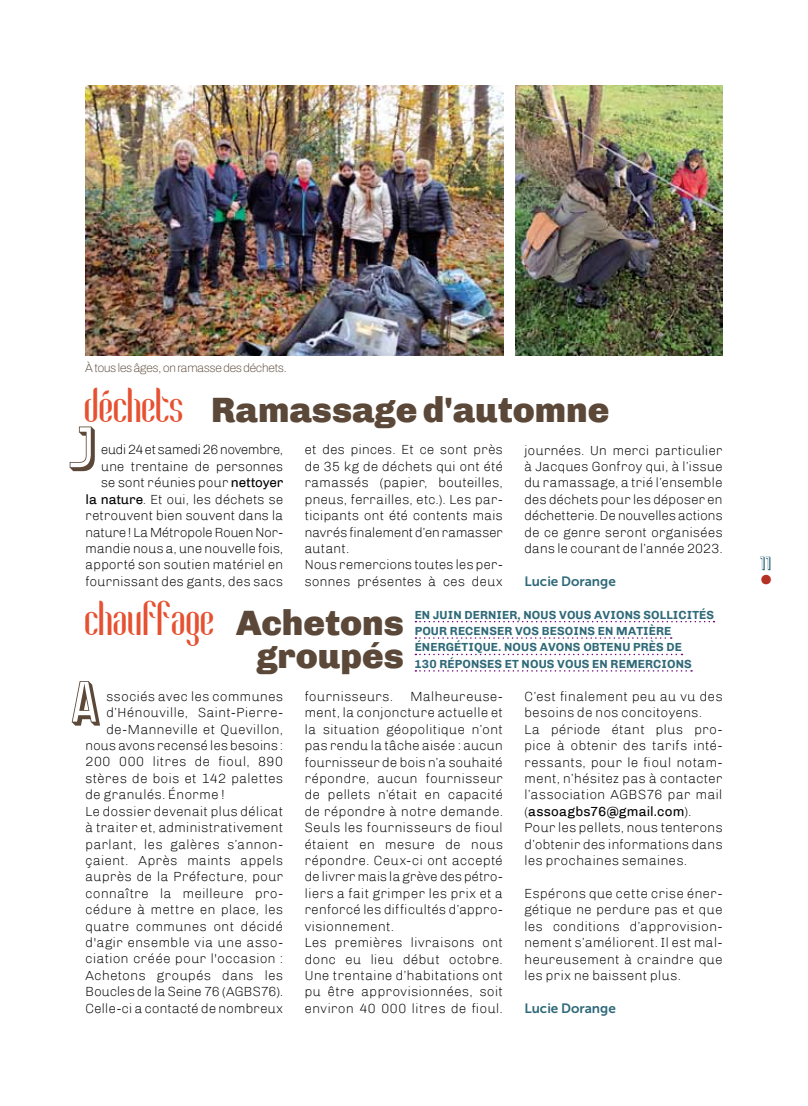
<style>
.page{position:relative;width:808px;height:1106px;background:#fff}
.page>*{position:absolute;margin:0;border:0;box-sizing:border-box;transform-origin:0 0}
.t1{font:67.5px "Forgotten Futurist Shadow";color:#5b4838}
.t2{font:700 39px "Coco";color:#e65131}
.t3{font:900 36px "Chivo";color:#5b4838}
.t4{font:800 30px "Gill Sans MT Pro";color:#b43124}
.t5{font:21px "Forgotten Futurist Shadow";color:#2f6978}
.t6{font:300 13.5px/16.4px "Chivo";letter-spacing:.005em;color:#000}
.t7{font:300 13.5px "Chivo";letter-spacing:-.015em;color:#000}
.t8{font:13.5px "Museo Sans 700";color:#2f6978}
.t9{font:700 12px/16.4px "Chivo";letter-spacing:.01em;color:#2f6978}
.t10{font:100 12px "Archivo";color:#5b4838}
.s1{font-family:"Coco";font-weight:700;font-size:39px;color:#e65131}
.s2{font-weight:400}
.s3{font-family:"Chivo";font-weight:900;font-size:36px;color:#5b4838}
</style>
<div class="page">
<img style="left:85px;top:85px;width:418px;height:271px">
<img style="left:516px;top:85px;width:207px;height:270px">
<svg style="left:415px;top:621px;width:299px;height:1px"></svg>
<svg style="left:415px;top:637px;width:257px;height:2px"></svg>
<svg style="left:415px;top:653px;width:267px;height:2px"></svg>
<svg style="left:415px;top:670px;width:277px;height:1px"></svg>
<p class="t10" style="left:85px;top:359px;width:203px">À tous les âges, on ramasse des déchets.</p>
<h3 class="t3" style="left:85px;top:388px;width:526px"><span class="s1">déchets</span> Ramassage d'automne</h3>
<h1 class="t1" style="left:68px;top:418px;width:31px">J</h1>
<p class="t6" style="left:305px;top:442px;width:200px">et des pinces. Et ce sont près de 35 kg de déchets qui ont été ramassés (papier, bouteilles, pneus, ferrailles, etc.). Les par&shy;ticipants ont été contents mais navrés finalement d’en ramasser autant.<br>Nous remercions toutes les per&shy;sonnes présentes à ces deux</p>
<p class="t6" style="left:524px;top:442px;width:200px;text-align:justify">journées. Un merci particulier à Jacques Gonfroy qui, à l’issue du ramassage, a trié l’ensemble des déchets pour les déposer en déchetterie. De nouvelles actions de ce genre seront organisées dans le courant de l’année 2023.</p>
<p class="t6" style="left:86px;top:442px;width:199px;text-align:right">eudi 24 et samedi 26 novembre, une trentaine de personnes se sont réunies pour <span class="s2">nettoyer<br>la nature</span>. Et oui, les déchets se retrouvent bien souvent dans la nature ! La Métropole Rouen Nor&shy;mandie nous a, une nouvelle fois, apporté son soutien matériel en fournissant des gants, des sacs</p>
<p class="t8" style="left:524px;top:573px;width:93px">Lucie Dorange</p>
<h2 class="t2" style="left:86px;top:592px;width:320px">chauffage <span class="s3">Achetons</span></h2>
<h3 class="t3" style="left:256px;top:634px;width:149px">groupés</h3>
<p class="t9" style="left:415px;top:606px;width:301px">EN JUIN DERNIER, NOUS VOUS AVIONS SOLLICITÉS POUR RECENSER VOS BESOINS EN MATIÈRE ÉNERGÉTIQUE. NOUS AVONS OBTENU PRÈS DE<br>130 RÉPONSES ET NOUS VOUS EN REMERCIONS</p>
<h1 class="t1" style="left:70px;top:673px;width:34px">A</h1>
<p class="t6" style="left:106px;top:688px;width:179px">ssociés avec les communes</p>
<p class="t6" style="left:106px;top:704px;width:179px">d’Hénouville, Saint-Pierre-</p>
<p class="t6" style="left:106px;top:721px;width:179px">de-Manneville et Quevillon,</p>
<p class="t6" style="left:86px;top:737px;width:199px">nous avons recensé les besoins :</p>
<p class="t6" style="left:86px;top:753px;width:199px">200 000 litres de fioul, 890</p>
<p class="t6" style="left:86px;top:770px;width:199px">stères de bois et 142 palettes</p>
<p class="t6" style="left:86px;top:786px;width:141px">de granulés. Énorme !</p>
<p class="t6" style="left:86px;top:803px;width:199px">Le dossier devenait plus délicat</p>
<p class="t6" style="left:86px;top:819px;width:199px">à traiter et, administrativement</p>
<p class="t6" style="left:86px;top:835px;width:199px">parlant, les galères s’annon-</p>
<p class="t6" style="left:86px;top:852px;width:199px">çaient. Après maints appels</p>
<p class="t6" style="left:86px;top:868px;width:199px">auprès de la Préfecture, pour</p>
<p class="t6" style="left:86px;top:885px;width:199px">connaître la meilleure pro-</p>
<p class="t6" style="left:86px;top:901px;width:199px">cédure à mettre en place, les</p>
<p class="t6" style="left:86px;top:918px;width:199px">quatre communes ont décidé</p>
<p class="t6" style="left:86px;top:934px;width:199px">d'agir ensemble via une asso-</p>
<p class="t6" style="left:86px;top:950px;width:199px">ciation créée pour l'occasion :</p>
<p class="t6" style="left:86px;top:967px;width:199px">Achetons groupés dans les</p>
<p class="t7" style="left:86px;top:983px;width:199px">Boucles de la Seine 76 (AGBS76).</p>
<p class="t6" style="left:86px;top:1000px;width:199px">Celle-ci a contacté de nombreux</p>
<p class="t6" style="left:305px;top:688px;width:200px;text-indent:106px">Malheureuse&shy;ment, la conjoncture actuelle et la situation géopolitique n’ont pas rendu la tâche aisée : aucun fournisseur de bois n’a souhaité répondre, aucun fournisseur de pellets n’était en capacité de répondre à notre demande.<br>Seuls les fournisseurs de fioul étaient en mesure de nous répondre. Ceux-ci ont accepté de livrer mais la grève des pétro&shy;liers a fait grimper les prix et a renforcé les difficultés d’appro&shy;visionnement.<br>Les premières livraisons ont donc eu lieu début octobre.<br>Une trentaine d’habitations ont pu être approvisionnées, soit environ 40 000 litres de fioul.</p>
<p class="t6" style="left:524px;top:688px;width:200px">C’est finalement peu au vu des besoins de nos concitoyens.<br>La période étant plus pro&shy;pice à obtenir des tarifs inté&shy;ressants, pour le fioul notam&shy;ment, n’hésitez pas à contacter l’association AGBS76 par mail (<span class="s2">assoagbs76@gmail.com</span>).<br>Pour les pellets, nous tenterons d’obtenir des informations dans les prochaines semaines.</p>
<p class="t6" style="left:305px;top:688px;width:90px">fournisseurs.</p>
<p class="t6" style="left:524px;top:885px;width:200px;text-align:justify">Espérons que cette crise éner&shy;gétique ne perdure pas et que les conditions d’approvision&shy;nement s’améliorent. Il est mal&shy;heureusement à craindre que les prix ne baissent plus.</p>
<p class="t8" style="left:524px;top:1000px;width:93px">Lucie Dorange</p>
<h3 class="t5" style="left:760px;top:554px;width:13px">11</h3>
<h3 class="t4" style="left:760px;top:556px;width:14px">.</h3>
</div>
